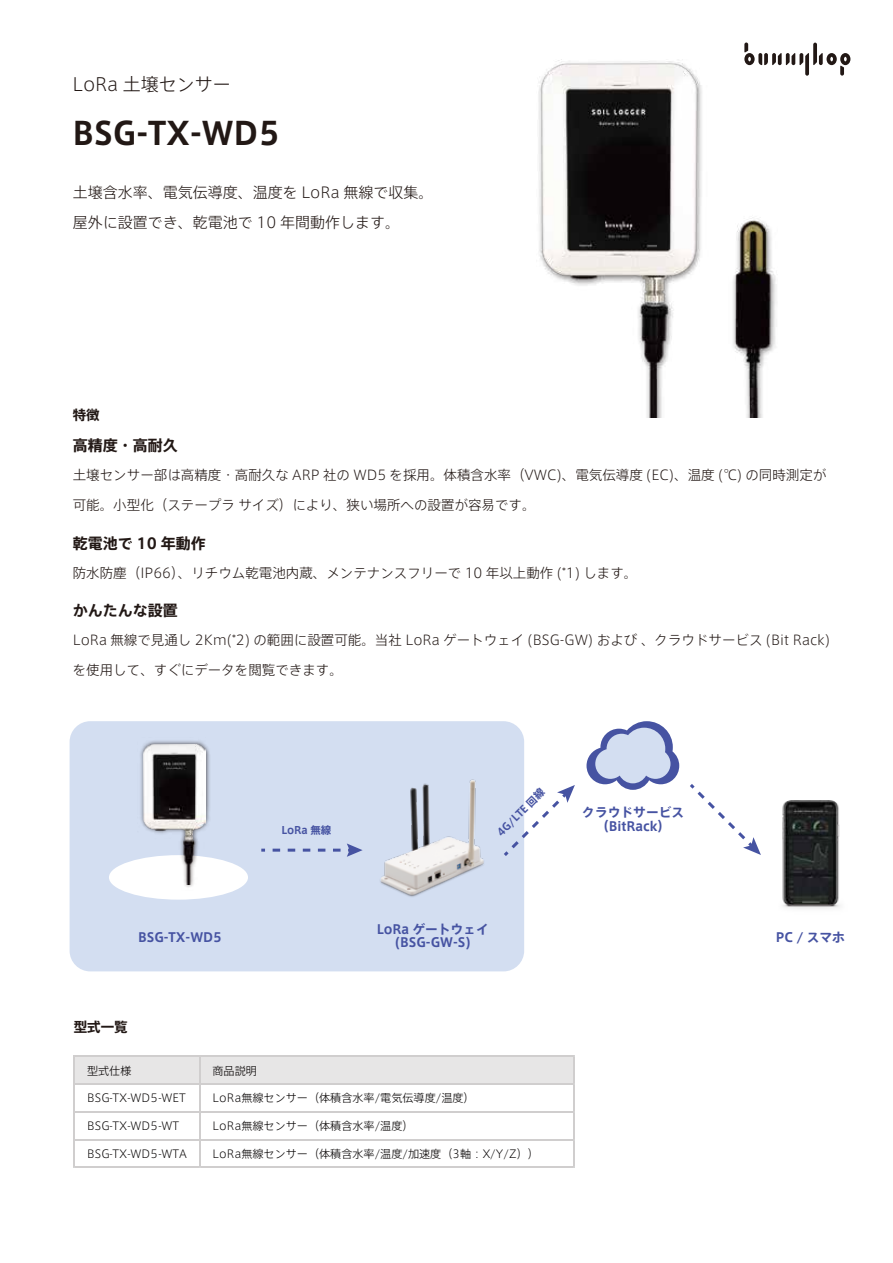
<style>
.page{position:relative;width:893px;height:1263px;background:#fff}
.page>*{position:absolute;margin:0;border:0;box-sizing:border-box;transform-origin:0 0}
.t1{font:700 31.5px "Axis Std";color:#221815}
.t2{font:300 18px "Axis Std";color:#221815}
.t3{font:300 15px/30px "Axis Std";color:#221815}
.t4{font:700 15px "Axis Std";color:#221815}
.t5{font:300 13.5px "Axis Std";color:#221815}
.t6{font:700 13.5px "Axis Std";color:#221815}
.t7{font:700 12.75px/14px "Axis Std";color:#4653a2;text-align:center}
.t8{font:300 11.1px "Axis Std";color:#040000}
.t9{font:700 10.5px "Axis Std";color:#4653a2}
.t10{font:700 10.35px "Axis Std";color:#4653a2}
</style>
<div class="page">
<svg style="left:744px;top:43px;width:106px;height:33px"></svg>
<div style="left:75px;top:1057px;width:500px;height:27px;background:#e7e6e6"></div>
<hr style="left:75px;top:1056px;width:500px;height:1px;background:#d0cece">
<hr style="left:75px;top:1083px;width:500px;height:1px;background:#d0cece">
<hr style="left:75px;top:1111px;width:500px;height:1px;background:#d0cece">
<hr style="left:75px;top:1139px;width:500px;height:1px;background:#d0cece">
<hr style="left:74px;top:1056px;width:1px;height:112px;background:#d0cece">
<hr style="left:199px;top:1057px;width:1px;height:111px;background:#d0cece">
<hr style="left:75px;top:1167px;width:500px;height:1px;background:#d0cece">
<hr style="left:573px;top:1057px;width:2px;height:111px;background:#d0cece">
<div style="left:70px;top:721px;width:454px;height:250px;background:#d3def1;border-radius:21px"></div>
<svg style="left:586px;top:721px;width:93px;height:69px"></svg>
<svg style="left:261px;top:849px;width:4px;height:3px"></svg>
<svg style="left:273px;top:843px;width:90px;height:14px"></svg>
<svg style="left:504px;top:785px;width:71px;height:71px"></svg>
<svg style="left:690px;top:784px;width:71px;height:71px"></svg>
<img style="left:380px;top:779px;width:104px;height:118px">
<div style="left:109px;top:855px;width:139px;height:45px;background:#fff;border-radius:50%"></div>
<img style="left:782px;top:800px;width:58px;height:109px">
<img style="left:137px;top:740px;width:74px;height:147px">
<img style="left:144px;top:744px;width:61px;height:140px">
<img style="left:538px;top:59px;width:239px;height:359px">
<h2 class="t2" style="left:73px;top:71px;width:160px">LoRa 土壌センサー</h2>
<h1 class="t1" style="left:73px;top:109px;width:209px">BSG-TX-WD5</h1>
<p class="t3" style="left:73px;top:176px;width:362px">土壌含水率、電気伝導度、温度を LoRa 無線で収集。屋外に設置でき、乾電池で 10 年間動作します。</p>
<p class="t6" style="left:73px;top:405px;width:29px">特徴</p>
<p class="t4" style="left:73px;top:434px;width:107px">高精度・高耐久</p>
<p class="t5" style="left:73px;top:465px;width:755px">土壌センサー部は高精度・高耐久な ARP 社の WD5 を採用。体積含水率（VWC)、電気伝導度 (EC)、温度 (℃) の同時測定が</p>
<p class="t5" style="left:73px;top:495px;width:464px">可能。小型化（ステープラ サイズ）により、狭い場所への設置が容易です。</p>
<p class="t4" style="left:73px;top:532px;width:134px">乾電池で 10 年動作</p>
<p class="t5" style="left:73px;top:562px;width:566px">防水防塵（IP66）、リチウム乾電池内蔵、メンテナンスフリーで 10 年以上動作 (*1) します。</p>
<p class="t4" style="left:73px;top:599px;width:107px">かんたんな設置</p>
<p class="t5" style="left:73px;top:630px;width:759px">LoRa 無線で見通し 2Km(*2) の範囲に設置可能。当社 LoRa ゲートウェイ (BSG-GW) および 、クラウドサービス (Bit Rack)</p>
<p class="t5" style="left:73px;top:660px;width:272px">を使用して、すぐにデータを閲覧できます。</p>
<p class="t10" style="left:281px;top:823px;width:52px">LoRa 無線</p>
<p class="t9" style="left:493px;top:828px;width:64px;rotate:-45deg">4G/LTE 回線</p>
<p class="t7" style="left:138px;top:930px;width:85px">BSG-TX-WD5</p>
<p class="t7" style="left:377px;top:921px;width:114px">LoRa ゲートウェイ(BSG-GW-S)</p>
<p class="t6" style="left:74px;top:1016px;width:56px">型式一覧</p>
<p class="t8" style="left:87px;top:1062px;width:46px">型式仕様</p>
<p class="t8" style="left:213px;top:1062px;width:46px">商品説明</p>
<p class="t8" style="left:87px;top:1090px;width:100px">BSG-TX-WD5-WET</p>
<p class="t8" style="left:213px;top:1090px;width:264px">LoRa無線センサー（体積含水率/電気伝導度/温度）</p>
<p class="t8" style="left:87px;top:1118px;width:94px">BSG-TX-WD5-WT</p>
<p class="t8" style="left:213px;top:1118px;width:203px">LoRa無線センサー（体積含水率/温度）</p>
<p class="t8" style="left:87px;top:1145px;width:102px">BSG-TX-WD5-WTA</p>
<p class="t8" style="left:213px;top:1145px;width:328px">LoRa無線センサー（体積含水率/温度/加速度（3軸：X/Y/Z））</p>
<p class="t7" style="left:582px;top:804px;width:103px">クラウドサービス（BitRack）</p>
<p class="t7" style="left:776px;top:930px;width:71px">PC / スマホ</p>
</div>
